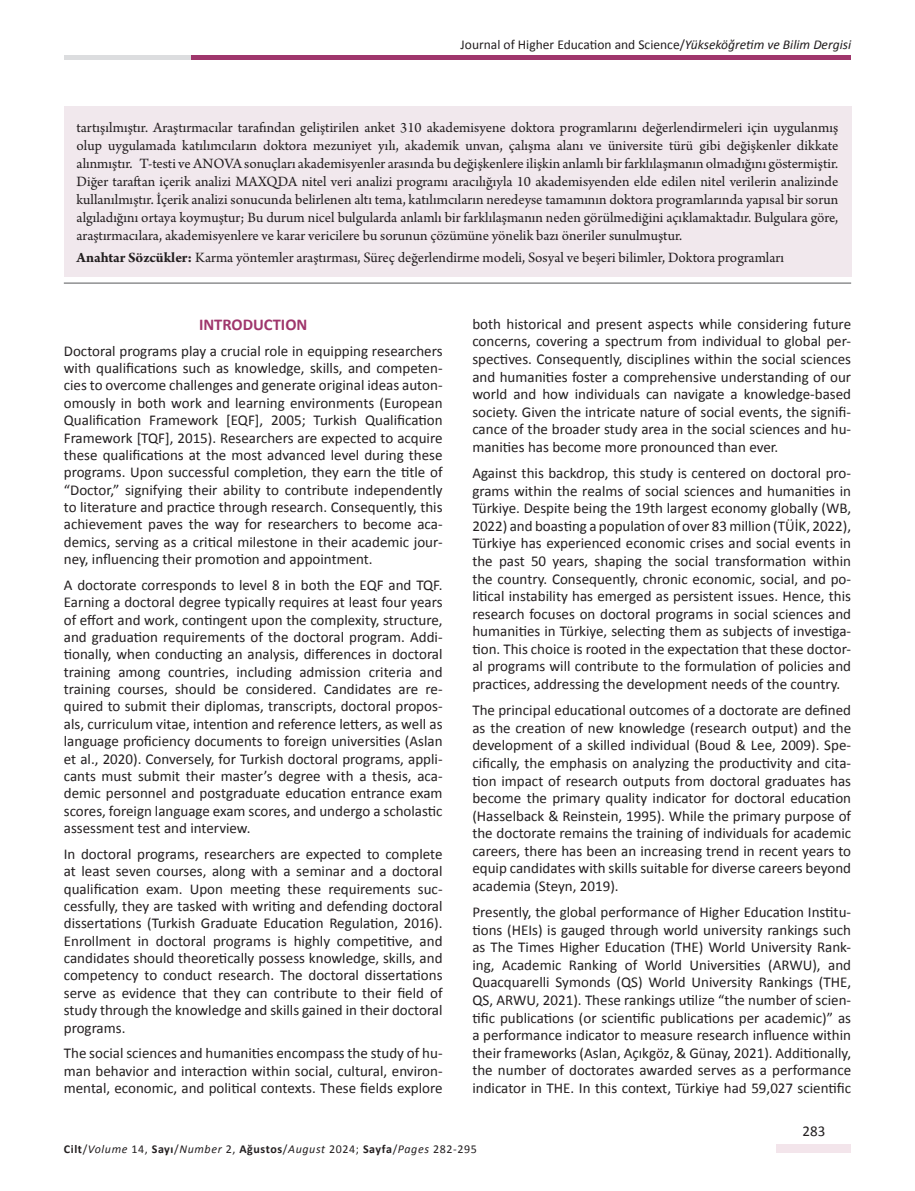
<style>
.page{position:relative;width:915px;height:1191px;background:#fff}
.page>*{position:absolute;margin:0;border:0;box-sizing:border-box;transform-origin:0 0}
.t1{font:700 16.5px "Calibri";color:#9f366c}
.t2{font:15px/17.5px "Calibri";color:#231f20;text-align:justify}
.t3{font:15px/18px "Arno Pro";color:#231f20;text-align:justify}
.t4{font:13.5px "Calibri";color:#231f20}
.t5{font:italic 12px "Calibri";letter-spacing:.05em;color:#231f20}
.s1{font-style:italic}
.s2{font-weight:700}
.s3{font-weight:700;font-style:normal}
.s4{font-style:normal}
</style>
<div class="page">
<div style="left:776px;top:1144px;width:74px;height:8px;background:#f3e5eb"></div>
<div style="left:64px;top:55px;width:132px;height:5px;background:#dcdddf"></div>
<div style="left:191px;top:55px;width:659px;height:5px;background:#9f366c"></div>
<hr style="left:64px;top:283px;width:786px;height:1px;background:#57585a">
<div style="left:64px;top:106px;width:786px;height:171px;background:#f1e8ed"></div>
<p class="t4" style="left:460px;top:37px;width:392px">Journal of Higher Education and Science/<span class="s1">Yükseköğretim ve Bilim Dergisi</span></p>
<p class="t3" style="left:77px;top:119px;width:763px">tartışılmıştır. Araştırmacılar tarafından geliştirilen anket 310 akademisyene doktora programlarını değerlendirmeleri için uygulanmış olup uygulamada katılımcıların doktora mezuniyet yılı, akademik unvan, çalışma alanı ve üniversite türü gibi değişkenler dikkate alınmıştır. T-testi ve ANOVA sonuçları akademisyenler arasında bu değişkenlere ilişkin anlamlı bir farklılaşmanın olmadığını göstermiştir.<br>Diğer taraftan içerik analizi MAXQDA nitel veri analizi programı aracılığıyla 10 akademisyenden elde edilen nitel verilerin analizinde kullanılmıştır. İçerik analizi sonucunda belirlenen altı tema, katılımcıların neredeyse tamamının doktora programlarında yapısal bir sorun algıladığını ortaya koymuştur; Bu durum nicel bulgularda anlamlı bir farklılaşmanın neden görülmediğini açıklamaktadır. Bulgulara göre, araştırmacılara, akademisyenlere ve karar vericilere bu sorunun çözümüne yönelik bazı öneriler sunulmuştur.</p>
<p class="t3" style="left:77px;top:249px;width:708px"><span class="s2">Anahtar Sözcükler:</span> Karma yöntemler araştırması, Süreç değerlendirme modeli, Sosyal ve beşeri bilimler, Doktora programları</p>
<p class="t1" style="left:199px;top:313px;width:110px">INTRODUCTION</p>
<p class="t2" style="left:64px;top:341px;width:380px">Doctoral programs play a crucial role in equipping researchers with qualifications such as knowledge, skills, and competen&shy;cies to overcome challenges and generate original ideas auton&shy;omously in both work and learning environments (European Qualification Framework [EQF], 2005; Turkish Qualification Framework [TQF], 2015). Researchers are expected to acquire these qualifications at the most advanced level during these programs. Upon successful completion, they earn the title of “Doctor,” signifying their ability to contribute independently to literature and practice through research. Consequently, this achievement paves the way for researchers to become aca&shy;demics, serving as a critical milestone in their academic jour&shy;ney, influencing their promotion and appointment.</p>
<p class="t2" style="left:64px;top:575px;width:380px">A doctorate corresponds to level 8 in both the EQF and TQF.<br>Earning a doctoral degree typically requires at least four years of effort and work, contingent upon the complexity, structure, and graduation requirements of the doctoral program. Addi&shy;tionally, when conducting an analysis, differences in doctoral training among countries, including admission criteria and training courses, should be considered. Candidates are re&shy;quired to submit their diplomas, transcripts, doctoral propos&shy;als, curriculum vitae, intention and reference letters, as well as language proficiency documents to foreign universities (Aslan et al., 2020). Conversely, for Turkish doctoral programs, appli&shy;cants must submit their master’s degree with a thesis, aca&shy;demic personnel and postgraduate education entrance exam scores, foreign language exam scores, and undergo a scholastic assessment test and interview.</p>
<p class="t2" style="left:64px;top:844px;width:380px">In doctoral programs, researchers are expected to complete at least seven courses, along with a seminar and a doctoral qualification exam. Upon meeting these requirements suc&shy;cessfully, they are tasked with writing and defending doctoral dissertations (Turkish Graduate Education Regulation, 2016).<br>Enrollment in doctoral programs is highly competitive, and candidates should theoretically possess knowledge, skills, and competency to conduct research. The doctoral dissertations serve as evidence that they can contribute to their field of study through the knowledge and skills gained in their doctoral programs.</p>
<p class="t2" style="left:64px;top:1044px;width:380px">The social sciences and humanities encompass the study of hu&shy;man behavior and interaction within social, cultural, environ&shy;mental, economic, and political contexts. These fields explore</p>
<p class="t2" style="left:472px;top:314px;width:380px">both historical and present aspects while considering future concerns, covering a spectrum from individual to global per&shy;spectives. Consequently, disciplines within the social sciences and humanities foster a comprehensive understanding of our world and how individuals can navigate a knowledge-based society. Given the intricate nature of social events, the signifi&shy;cance of the broader study area in the social sciences and hu&shy;manities has become more pronounced than ever.</p>
<p class="t2" style="left:472px;top:463px;width:380px">Against this backdrop, this study is centered on doctoral pro&shy;grams within the realms of social sciences and humanities in Türkiye. Despite being the 19th largest economy globally (WB, 2022) and boasting a population of over 83 million (TÜİK, 2022), Türkiye has experienced economic crises and social events in the past 50 years, shaping the social transformation within the country. Consequently, chronic economic, social, and po&shy;litical instability has emerged as persistent issues. Hence, this research focuses on doctoral programs in social sciences and humanities in Türkiye, selecting them as subjects of investiga&shy;tion. This choice is rooted in the expectation that these doctor&shy;al programs will contribute to the formulation of policies and practices, addressing the development needs of the country.</p>
<p class="t2" style="left:472px;top:700px;width:380px">The principal educational outcomes of a doctorate are defined as the creation of new knowledge (research output) and the development of a skilled individual (Boud &amp; Lee, 2009). Spe&shy;cifically, the emphasis on analyzing the productivity and cita&shy;tion impact of research outputs from doctoral graduates has become the primary quality indicator for doctoral education (Hasselback &amp; Reinstein, 1995). While the primary purpose of the doctorate remains the training of individuals for academic careers, there has been an increasing trend in recent years to equip candidates with skills suitable for diverse careers beyond academia (Steyn, 2019).</p>
<p class="t2" style="left:472px;top:902px;width:380px">Presently, the global performance of Higher Education Institu&shy;tions (HEIs) is gauged through world university rankings such as The Times Higher Education (THE) World University Rank&shy;ing, Academic Ranking of World Universities (ARWU), and Quacquarelli Symonds (QS) World University Rankings (THE, QS, ARWU, 2021). These rankings utilize “the number of scien&shy;tific publications (or scientific publications per academic)” as a performance indicator to measure research influence within their frameworks (Aslan, Açıkgöz, &amp; Günay, 2021). Additionally, the number of doctorates awarded serves as a performance indicator in THE. In this context, Türkiye had 59,027 scientific</p>
<p class="t2" style="left:802px;top:1121px;width:24px">283</p>
<p class="t5" style="left:64px;top:1141px;width:414px"><span class="s3">Cilt</span><span class="s4">/</span>Volume <span class="s4">14,</span> <span class="s3">Sayı</span><span class="s4">/</span>Number <span class="s4">2,</span> <span class="s3">Ağustos</span><span class="s4">/</span>August <span class="s4">2024;</span> <span class="s3">Sayfa</span><span class="s4">/</span>Pages <span class="s4">282-295</span></p>
</div>
